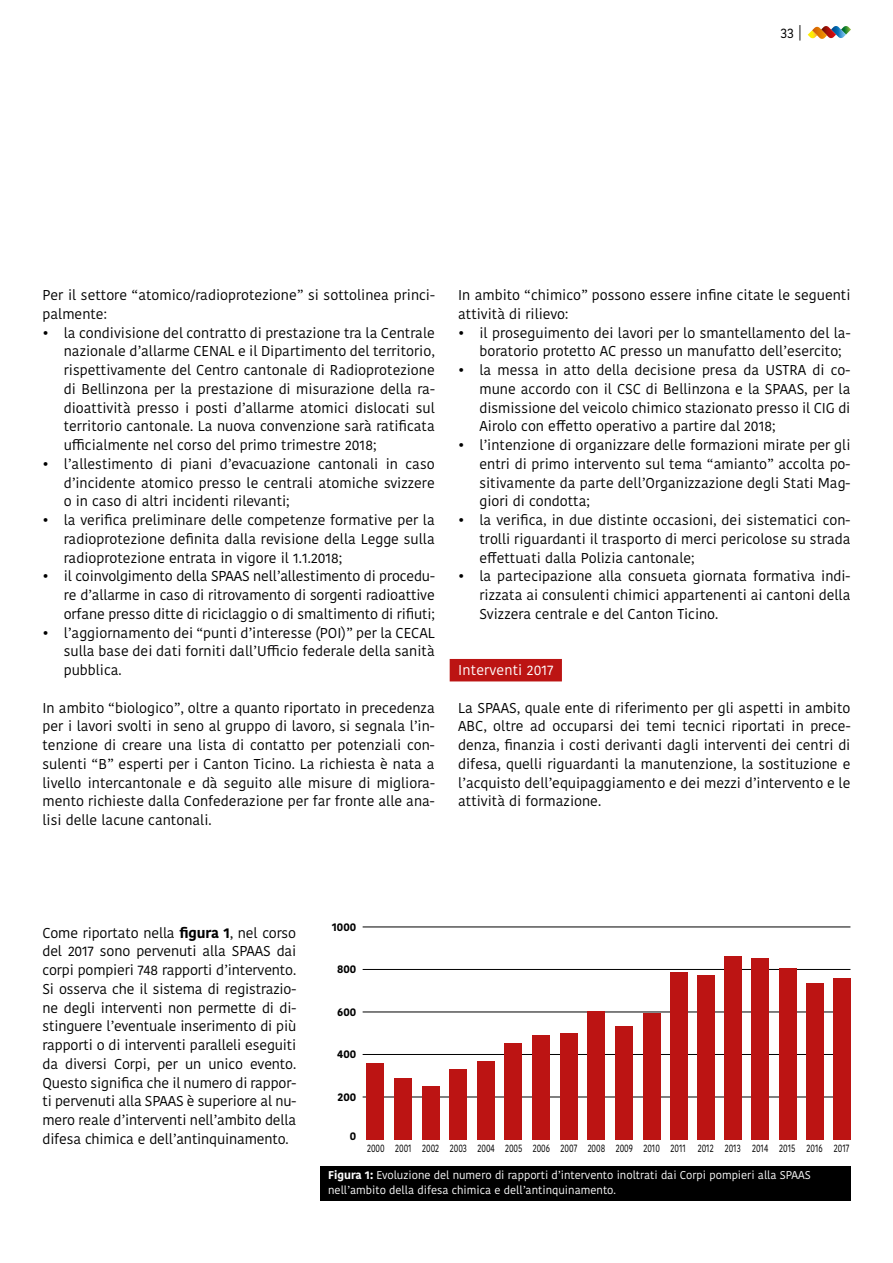
<style>
.page{position:relative;width:893px;height:1263px;background:#fff}
.page>*{position:absolute;margin:0;border:0;box-sizing:border-box;transform-origin:0 0}
.t1{font:14.25px/18.8px "Kohinoor Devanagari";color:#000;text-align:justify}
.t2{font:14.25px "Kohinoor Devanagari";letter-spacing:.01em;color:#fff}
.t3{font:11.25px/14.2px "Kohinoor Devanagari";color:#fff}
.t4{font:11.25px "Kohinoor Devanagari";color:#000;scale:.75 1}
.t5{font:700 11.25px "Kohinoor Devanagari";color:#000}
.s1{font-weight:700}
</style>
<div class="page">
<svg style="left:808px;top:26px;width:43px;height:13px"></svg>
<div style="left:450px;top:659px;width:112px;height:22px;background:#bc1413"></div>
<div style="left:320px;top:1166px;width:530px;height:34px;background:#000"></div>
<hr style="left:363px;top:1097px;width:486px;height:1px;background:#000">
<hr style="left:363px;top:1054px;width:486px;height:1px;background:#000">
<hr style="left:363px;top:1012px;width:487px;height:1px;background:#000">
<hr style="left:363px;top:969px;width:487px;height:1px;background:#000">
<hr style="left:363px;top:927px;width:487px;height:1px;background:#000">
<div style="left:367px;top:1063px;width:17px;height:76px;background:#bc1413"></div>
<div style="left:395px;top:1078px;width:17px;height:61px;background:#bc1413"></div>
<div style="left:422px;top:1085px;width:17px;height:54px;background:#bc1413"></div>
<div style="left:449px;top:1069px;width:17px;height:70px;background:#bc1413"></div>
<div style="left:477px;top:1061px;width:17px;height:78px;background:#bc1413"></div>
<div style="left:505px;top:1043px;width:17px;height:96px;background:#bc1413"></div>
<div style="left:533px;top:1035px;width:17px;height:104px;background:#bc1413"></div>
<div style="left:560px;top:1033px;width:17px;height:106px;background:#bc1413"></div>
<div style="left:588px;top:1011px;width:17px;height:128px;background:#bc1413"></div>
<div style="left:615px;top:1026px;width:17px;height:113px;background:#bc1413"></div>
<div style="left:643px;top:1012px;width:17px;height:127px;background:#bc1413"></div>
<div style="left:670px;top:972px;width:17px;height:167px;background:#bc1413"></div>
<div style="left:697px;top:975px;width:17px;height:164px;background:#bc1413"></div>
<div style="left:725px;top:956px;width:17px;height:183px;background:#bc1413"></div>
<div style="left:752px;top:958px;width:17px;height:181px;background:#bc1413"></div>
<div style="left:779px;top:968px;width:17px;height:171px;background:#bc1413"></div>
<div style="left:806px;top:983px;width:17px;height:156px;background:#bc1413"></div>
<div style="left:833px;top:978px;width:17px;height:161px;background:#bc1413"></div>
<p class="t1" style="left:780px;top:23px;width:23px">33 |</p>
<p class="t1" style="left:43px;top:286px;width:394px">Per il settore “atomico/radioprotezione” si sottolinea princi&shy;palmente:</p>
<p class="t1" style="left:64px;top:323px;width:373px;text-indent:-21px">• la condivisione del contratto di prestazione tra la Centrale nazionale d’allarme CENAL e il Dipartimento del territorio, rispettivamente del Centro cantonale di Radioprotezione di Bellinzona per la prestazione di misurazione della ra&shy;dioattività presso i posti d’allarme atomici dislocati sul territorio cantonale. La nuova convenzione sarà ratificata ufficialmente nel corso del primo trimestre 2018;</p>
<p class="t1" style="left:64px;top:454px;width:372px;text-indent:-21px">• l’allestimento di piani d’evacuazione cantonali in caso d’incidente atomico presso le centrali atomiche svizzere o in caso di altri incidenti rilevanti;</p>
<p class="t1" style="left:64px;top:511px;width:373px;text-indent:-21px">• la verifica preliminare delle competenze formative per la radioprotezione definita dalla revisione della Legge sulla radioprotezione entrata in vigore il 1.1.2018;</p>
<p class="t1" style="left:64px;top:567px;width:373px;text-indent:-21px">• il coinvolgimento della SPAAS nell’allestimento di procedu&shy;re d’allarme in caso di ritrovamento di sorgenti radioattive orfane presso ditte di riciclaggio o di smaltimento di rifiuti;</p>
<p class="t1" style="left:64px;top:623px;width:373px;text-indent:-21px">• l’aggiornamento dei “punti d’interesse (POI)” per la CECAL sulla base dei dati forniti dall’Ufficio federale della sanità pubblica.</p>
<p class="t1" style="left:43px;top:698px;width:394px">In ambito “biologico”, oltre a quanto riportato in precedenza per i lavori svolti in seno al gruppo di lavoro, si segnala l’in&shy;tenzione di creare una lista di contatto per potenziali con&shy;sulenti “B” esperti per i Canton Ticino. La richiesta è nata a livello intercantonale e dà seguito alle misure di migliora&shy;mento richieste dalla Confederazione per far fronte alle ana&shy;lisi delle lacune cantonali.</p>
<p class="t1" style="left:458px;top:286px;width:394px">In ambito “chimico” possono essere infine citate le seguenti attività di rilievo:</p>
<p class="t1" style="left:479px;top:323px;width:373px;text-indent:-21px">• il proseguimento dei lavori per lo smantellamento del la&shy;boratorio protetto AC presso un manufatto dell’esercito;</p>
<p class="t1" style="left:479px;top:361px;width:373px;text-indent:-21px">• la messa in atto della decisione presa da USTRA di co&shy;mune accordo con il CSC di Bellinzona e la SPAAS, per la dismissione del veicolo chimico stazionato presso il CIG di Airolo con effetto operativo a partire dal 2018;</p>
<p class="t1" style="left:479px;top:436px;width:372px;text-indent:-21px">• l’intenzione di organizzare delle formazioni mirate per gli entri di primo intervento sul tema “amianto” accolta po&shy;sitivamente da parte dell’Organizzazione degli Stati Mag&shy;giori di condotta;</p>
<p class="t1" style="left:479px;top:511px;width:373px;text-indent:-21px">• la verifica, in due distinte occasioni, dei sistematici con&shy;trolli riguardanti il trasporto di merci pericolose su strada effettuati dalla Polizia cantonale;</p>
<p class="t1" style="left:479px;top:567px;width:373px;text-indent:-21px">• la partecipazione alla consueta giornata formativa indi&shy;rizzata ai consulenti chimici appartenenti ai cantoni della Svizzera centrale e del Canton Ticino.</p>
<p class="t2" style="left:458px;top:662px;width:97px">Interventi 2017</p>
<p class="t1" style="left:458px;top:698px;width:394px">La SPAAS, quale ente di riferimento per gli aspetti in ambito ABC, oltre ad occuparsi dei temi tecnici riportati in prece&shy;denza, finanzia i costi derivanti dagli interventi dei centri di difesa, quelli riguardanti la manutenzione, la sostituzione e l’acquisto dell’equipaggiamento e dei mezzi d’intervento e le attività di formazione.</p>
<p class="t1" style="left:43px;top:923px;width:255px">Come riportato nella <span class="s1">figura 1</span>, nel corso del 2017 sono pervenuti alla SPAAS dai corpi pompieri 748 rapporti d’intervento.<br>Si osserva che il sistema di registrazio&shy;ne degli interventi non permette di di&shy;stinguere l’eventuale inserimento di più rapporti o di interventi paralleli eseguiti da diversi Corpi, per un unico evento.<br>Questo significa che il numero di rappor&shy;ti pervenuti alla SPAAS è superiore al nu&shy;mero reale d’interventi nell’ambito della difesa chimica e dell’antinquinamento.</p>
<p class="t5" style="left:332px;top:917px;width:26px">1000</p>
<p class="t5" style="left:337px;top:959px;width:21px">800</p>
<p class="t5" style="left:337px;top:1002px;width:20px">600</p>
<p class="t5" style="left:337px;top:1044px;width:20px">400</p>
<p class="t5" style="left:338px;top:1087px;width:20px">200</p>
<p class="t5" style="left:350px;top:1126px;width:8px">0</p>
<p class="t4" style="left:367px;top:1142px;width:645px">2000 2001 2002 2003 2004 2005 2006 2007 2008 2009 2010 2011 2012 2013 2014 2015 2016 2017</p>
<p class="t3" style="left:328px;top:1168px;width:484px"><span class="s1">Figura 1:</span> Evoluzione del numero di rapporti d’intervento inoltrati dai Corpi pompieri alla SPAAS nell’ambito della difesa chimica e dell’antinquinamento.</p>
</div>
